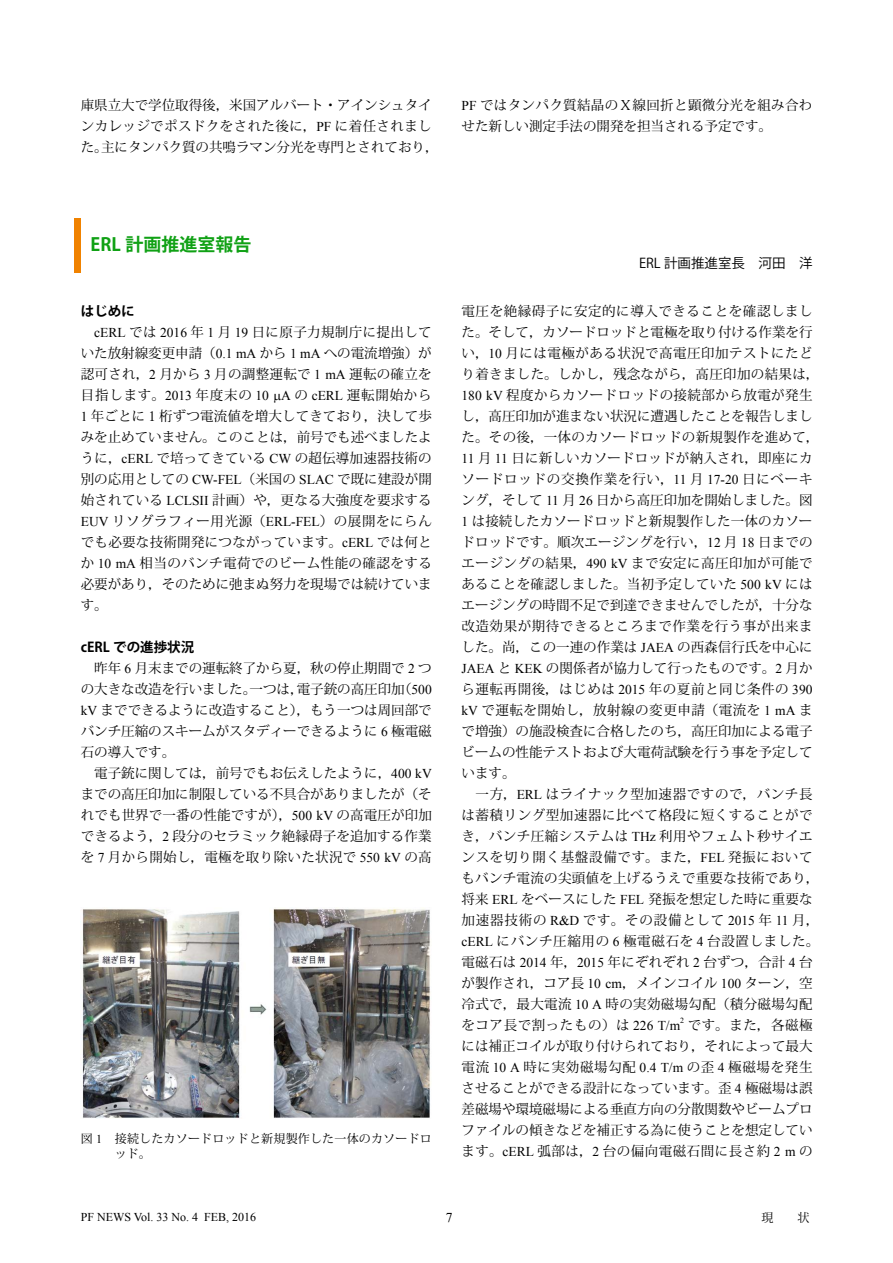
<style>
.page{position:relative;width:893px;height:1263px;background:#fff}
.page>*{position:absolute;margin:0;border:0;box-sizing:border-box;transform-origin:0 0}
.t1{font:700 18px "Koz Go Pro";color:#10a115}
.t2{font:13.5px/21px "Koz Min Pro";letter-spacing:.015em;color:#000}
.t3{font:13.5px "Koz Go Pro";color:#000}
.t4{font:700 13.5px "Koz Go Pro";color:#000}
.t5{font:13.5px "Times New Roman";color:#000}
.t6{font:12px/15px "Koz Min Pro";letter-spacing:.015em;color:#000}
.t7{font:12px "Times New Roman";color:#000}
.t8{font:7.8px "Times New Roman";color:#000}
.s1{font-family:"Times New Roman"}
</style>
<div class="page">
<div style="left:74px;top:218px;width:7px;height:54px;background:#f08200"></div>
<img style="left:82px;top:908px;width:349px;height:210px">
<p class="t2" style="left:81px;top:94px;width:359px">庫県立大で学位取得後，米国アルバート・アインシュタインカレッジでポスドクをされた後に，<span class="s1">PF</span> に着任されました。主にタンパク質の共鳴ラマン分光を専門とされており，</p>
<p class="t2" style="left:462px;top:94px;width:352px"><span class="s1">PF</span> ではタンパク質結晶のＸ線回折と顕微分光を組み合わせた新しい測定手法の開発を担当される予定です。</p>
<h1 class="t1" style="left:91px;top:232px;width:162px">ERL 計画推進室報告</h1>
<p class="t4" style="left:81px;top:302px;width:55px">はじめに</p>
<p class="t2" style="left:81px;top:321px;width:353px;text-align:justify;text-indent:14px"><span class="s1">cERL</span> では <span class="s1">2016</span> 年 <span class="s1">1</span> 月 <span class="s1">19</span> 日に原子力規制庁に提出していた放射線変更申請（<span class="s1">0.1 mA</span> から <span class="s1">1 mA</span> への電流増強）が認可され，<span class="s1">2</span> 月から <span class="s1">3</span> 月の調整運転で <span class="s1">1 mA</span> 運転の確立を目指します。<span class="s1">2013</span> 年度末の <span class="s1">10 A</span> の <span class="s1">cERL</span> 運転開始から<span class="s1">1</span> 年ごとに１桁ずつ電流値を増大してきており，決して歩みを止めていません。このことは，前号でも述べましたように，<span class="s1">cERL</span> で培ってきている <span class="s1">CW</span> の超伝導加速器技術の別の応用としての <span class="s1">CW-FEL</span>（米国の <span class="s1">SLAC</span> で既に建設が開始されている <span class="s1">LCLSII</span> 計画）や，更なる大強度を要求する<span class="s1">EUV</span> リソグラフィー用光源（<span class="s1">ERL-FEL</span>）の展開をにらんでも必要な技術開発につながっています。<span class="s1">cERL</span> では何とか <span class="s1">10 mA</span> 相当のバンチ電荷でのビーム性能の確認をする必要があり，そのために弛まぬ努力を現場では続けています。</p>
<p class="t4" style="left:81px;top:638px;width:115px">cERL での進捗状況</p>
<p class="t2" style="left:81px;top:657px;width:353px">　昨年 <span class="s1">6</span> 月末までの運転終了から夏，秋の停止期間で <span class="s1">2</span> つの大きな改造を行いました。一つは，電子銃の高圧印加（<span class="s1">500 kV</span> までできるように改造すること），もう一つは周回部でバンチ圧縮のスキームがスタディーできるように <span class="s1">6</span> 極電磁石の導入です。<br>　電子銃に関しては，前号でもお伝えしたように，<span class="s1">400 kV</span>までの高圧印加に制限している不具合がありましたが（それでも世界で一番の性能ですが），<span class="s1">500 kV</span> の高電圧が印加できるよう，<span class="s1">2</span> 段分のセラミック絶縁碍子を追加する作業を <span class="s1">7</span> 月から開始し，電極を取り除いた状況で <span class="s1">550 kV</span> の高</p>
<p class="t6" style="left:115px;top:1131px;width:319px;text-indent:-34px">図 <span class="s1">1</span> 接続したカソードロッドと新規製作した一体のカソードロッド。</p>
<p class="t3" style="left:639px;top:255px;width:175px">ERL 計画推進室長　河田　洋</p>
<p class="t2" style="left:461px;top:300px;width:359px">電圧を絶縁碍子に安定的に導入できることを確認しました。そして，カソードロッドと電極を取り付ける作業を行い，<span class="s1">10</span> 月には電極がある状況で高電圧印加テストにたどり着きました。しかし，残念ながら，高圧印加の結果は，<br><span class="s1">180 kV</span> 程度からカソードロッドの接続部から放電が発生し，高圧印加が進まない状況に遭遇したことを報告しました。その後，一体のカソードロッドの新規製作を進めて，<br><span class="s1">11</span> 月 <span class="s1">11</span> 日に新しいカソードロッドが納入され，即座にカソードロッドの交換作業を行い，<span class="s1">11</span> 月 <span class="s1">17-20</span> 日にベーキング，そして <span class="s1">11</span> 月 <span class="s1">26</span> 日から高圧印加を開始しました。図<br><span class="s1">1</span> は接続したカソードロッドと新規製作した一体のカソードロッドです。順次エージングを行い，<span class="s1">12</span> 月 <span class="s1">18</span> 日までのエージングの結果，<span class="s1">490 kV</span> まで安定に高圧印加が可能であることを確認しました。当初予定していた <span class="s1">500 kV</span> にはエージングの時間不足で到達できませんでしたが，十分な改造効果が期待できるところまで作業を行う事が出来ました。尚，この一連の作業は <span class="s1">JAEA</span> の西森信行氏を中心に<br><span class="s1">JAEA</span> と <span class="s1">KEK</span> の関係者が協力して行ったものです。<span class="s1">2</span> 月から運転再開後，はじめは <span class="s1">2015</span> 年の夏前と同じ条件の <span class="s1">390 kV</span> で運転を開始し，放射線の変更申請（電流を <span class="s1">1 mA</span> まで増強）の施設検査に合格したのち，高圧印加による電子ビームの性能テストおよび大電荷試験を行う事を予定しています。<br>　一方，<span class="s1">ERL</span> はライナック型加速器ですので，バンチ長は蓄積リング型加速器に比べて格段に短くすることができ，バンチ圧縮システムは <span class="s1">THz</span> 利用やフェムト秒サイエンスを切り開く基盤設備です。また，<span class="s1">FEL</span> 発振においてもバンチ電流の尖頭値を上げるうえで重要な技術であり，将来 <span class="s1">ERL</span> をベースにした <span class="s1">FEL</span> 発振を想定した時に重要な加速器技術の <span class="s1">R&amp;D</span> です。その設備として <span class="s1">2015</span> 年 <span class="s1">11</span> 月，<span class="s1">cERL</span> にバンチ圧縮用の <span class="s1">6</span> 極電磁石を <span class="s1">4</span> 台設置しました。電磁石は <span class="s1">2014</span> 年，<span class="s1">2015</span> 年にぞれぞれ <span class="s1">2</span> 台ずつ，合計 <span class="s1">4</span> 台が製作され，コア長 <span class="s1">10 cm</span>，メインコイル <span class="s1">100</span> ターン，空冷式で，最大電流 <span class="s1">10 A</span> 時の実効磁場勾配（積分磁場勾配をコア長で割ったもの）は <span class="s1">226 T/m</span></p>
<p class="t8" style="left:680px;top:1015px;width:5px">2</p>
<p class="t2" style="left:462px;top:1014px;width:353px;text-align:justify;text-indent:226px">です。また，各磁極には補正コイルが取り付けられており，それによって最大電流 <span class="s1">10 A</span> 時に実効磁場勾配 <span class="s1">0.4 T/m</span> の歪 <span class="s1">4</span> 極磁場を発生させることができる設計になっています。歪 <span class="s1">4</span> 極磁場は誤差磁場や環境磁場による垂直方向の分散関数やビームプロファイルの傾きなどを補正する為に使うことを想定しています。<span class="s1">cERL</span> 弧部は，<span class="s1">2</span> 台の偏向電磁石間に長さ約 <span class="s1">2 m</span> の</p>
<p class="t7" style="left:81px;top:1209px;width:177px">PF NEWS Vol. 33 No. 4 FEB, 2016</p>
<p class="t5" style="left:446px;top:1208px;width:8px">7</p>
<p class="t6" style="left:761px;top:1209px;width:50px">現　　状</p>
</div>
